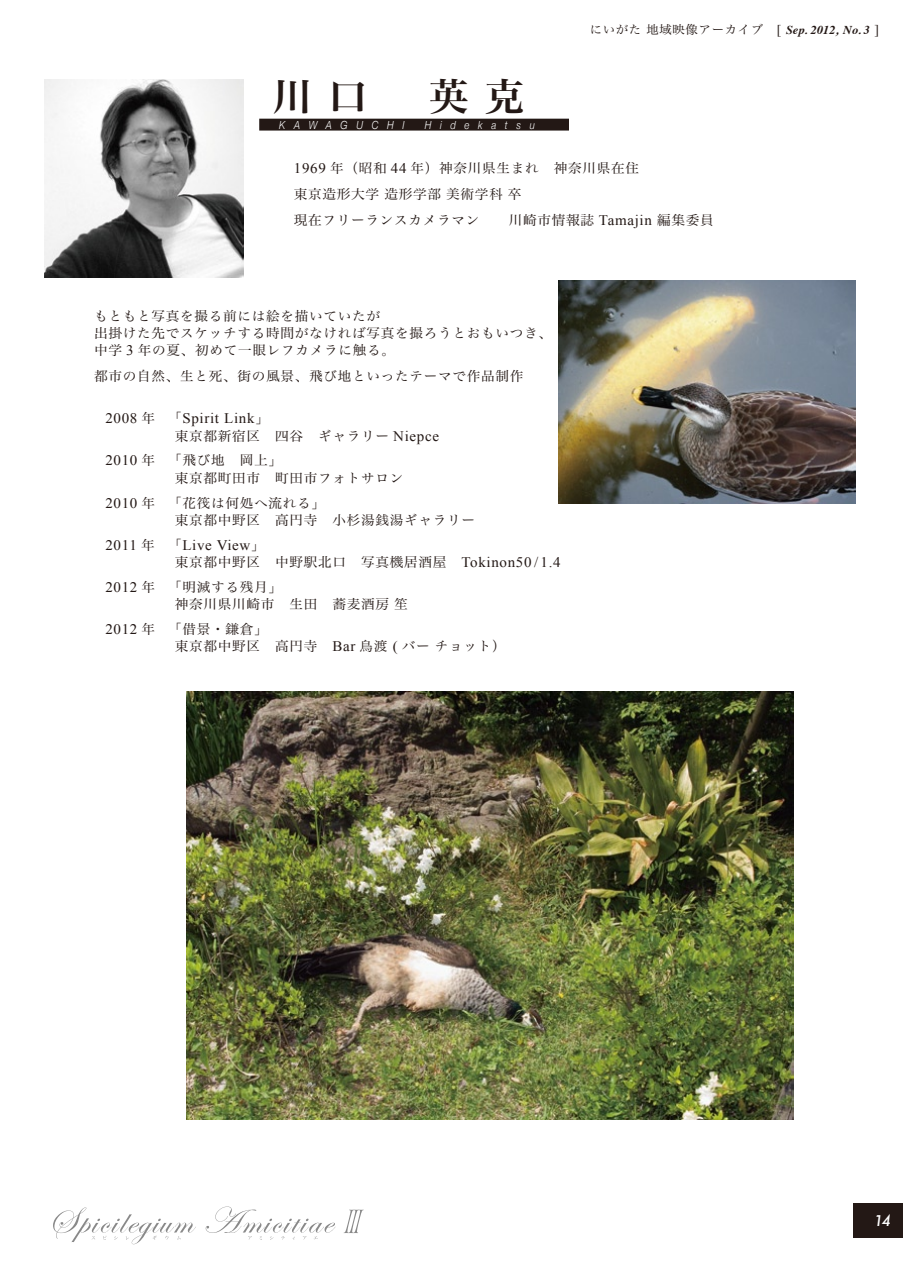
<style>
.page{position:relative;width:903px;height:1275px;background:#fff}
.page>*{position:absolute;margin:0;border:0;box-sizing:border-box;transform-origin:0 0}
.t1{font:38.5px "Hira Min Pro W6";color:#231815}
.t2{font:14.53px "Times New Roman";letter-spacing:.045em;color:#231815}
.t3{font:italic 500 14.35px "Futura";color:#fff}
.t4{font:13.3px/24.8px "Hira Min Pro W3";letter-spacing:.05em;color:#231815}
.t5{font:12.08px "Hira Min Pro W3";letter-spacing:.05em;color:#231815}
.t6{font:italic 300 11.2px "Helvetica Neue";letter-spacing:.9em;color:#fff;scale:.86 1}
.s1{font-family:"Times New Roman";font-size:13.3px}
.s2{font-family:"Times";font-weight:700;font-style:italic}
.s3{font-family:"Times New Roman";font-size:14.53px}
.s4{font-family:"Hira Min Pro W3";font-size:13.3px}
</style>
<div class="page">
<div style="left:853px;top:1203px;width:50px;height:35px;background:#231815"></div>
<svg style="left:344px;top:1210px;width:20px;height:23px"></svg>
<svg style="left:53px;top:1207px;width:143px;height:37px"></svg>
<svg style="left:206px;top:1206px;width:129px;height:34px"></svg>
<img style="left:558px;top:280px;width:298px;height:223px">
<img style="left:186px;top:691px;width:607px;height:428px">
<img style="left:45px;top:79px;width:198px;height:199px">
<div style="left:259px;top:119px;width:310px;height:12px;background:#231815"></div>
<h1 class="t1" style="left:273px;top:62px;width:97px">川口</h1>
<h1 class="t1" style="left:429px;top:62px;width:97px">英克</h1>
<p class="t6" style="left:279px;top:118px;width:147px">KAWAGUCHI</p>
<p class="t6" style="left:425px;top:118px;width:130px">Hidekatsu</p>
<p class="t5" style="left:590px;top:19px;width:291px">にいがた 地域映像アーカイブ <span class="s1">[</span> <span class="s2">Sep. 2012, No. 3</span> <span class="s1">]</span></p>
<p class="t4" style="left:294px;top:154px;width:347px;line-height:26.1px"><span class="s3">1969</span> 年（昭和 <span class="s3">((</span> 年）神奈川県生まれ 神奈川県在住東京造形大学造形学部美術学科卒<br>現在フリーランスカメラマン</p>
<p class="t4" style="left:509px;top:207px;width:206px">川崎市情報誌 <span class="s3">Tamajin</span> 編集委員</p>
<p class="t4" style="left:94px;top:306px;width:459px;line-height:17.3px">もともと写真を撮る前には絵を描いていたが<br>出掛けた先でスケッチする時間がなければ写真を撮ろうとおもいつき、中学 <span class="s3">(</span> 年の夏、初めて一眼レフカメラに触る。</p>
<p class="t4" style="left:94px;top:363px;width:431px">都市の自然、生と死、街の風景、飛び地といったテーマで作品制作</p>
<p class="t2" style="left:105px;top:409px;width:165px">2008 <span class="s4">年 「</span>Spirit Link<span class="s4">」</span></p>
<p class="t4" style="left:105px;top:422px;width:335px;text-indent:69px">東京都新宿区 四谷 ギャラリー <span class="s3">Niepce<br>2010</span> 年 「飛び地 岡上」</p>
<p class="t4" style="left:105px;top:464px;width:299px;text-indent:69px">東京都町田市 町田市フォトサロン<br><span class="s3">2010</span> 年 「花筏は何処へ流れる」</p>
<p class="t4" style="left:175px;top:506px;width:302px">東京都中野区 高円寺 小杉湯銭湯ギャラリー</p>
<p class="t2" style="left:105px;top:535px;width:161px">2011 <span class="s4">年 「</span>Live View<span class="s4">」</span></p>
<p class="t4" style="left:105px;top:548px;width:457px;text-indent:70px">東京都中野区 中野駅北口 写真機居酒屋 <span class="s3">Tokinon50/1.(<br>2012</span> 年 「明滅する残月」</p>
<p class="t4" style="left:105px;top:591px;width:304px;text-indent:69px">神奈川県川崎市 生田 蕎麦酒房笙<br><span class="s3">2012</span> 年 「借景・鎌倉」</p>
<p class="t4" style="left:175px;top:633px;width:332px">東京都中野区 高円寺 <span class="s3">Bar</span> 鳥渡 <span class="s3">(</span> バーチョット）</p>
<p class="t3" style="left:874px;top:1211px;width:18px">14</p>
</div>
